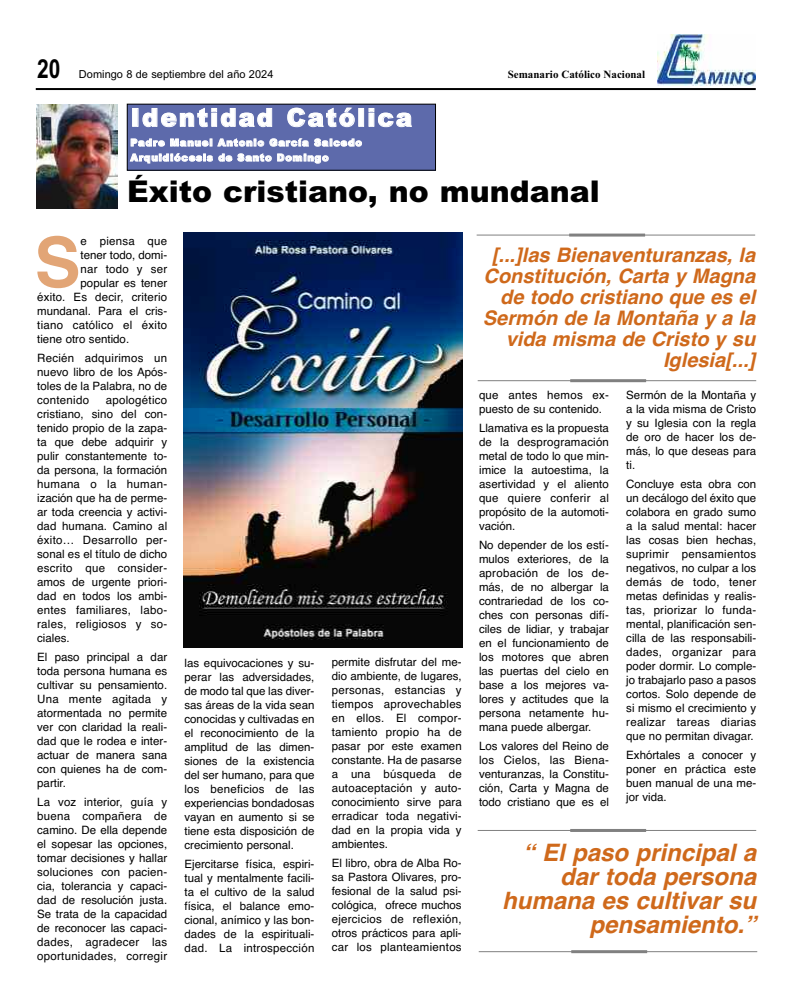
<style>
.page{position:relative;width:792px;height:1008px;background:#fff}
.page>*{position:absolute;margin:0;border:0;box-sizing:border-box;transform-origin:0 0}
.t1{font:700 69.1px "Helvetica";color:#e2a576}
.t2{font:900 30px "Arial";color:#000}
.t3{font:700 26.2px "Arial";color:#000;scale:.8 1}
.t4{font:900 25px "Arial";letter-spacing:.08em;color:#fff}
.t5{font:italic 700 24px/24px "Helvetica";color:#cf691b;text-align:right}
.t6{font:italic 700 20px/21px "Helvetica";color:#cf691b;text-align:right}
.t7{font:11.5px/14px "Helvetica";color:#000;text-align:justify}
.t8{font:11.5px "Helvetica";letter-spacing:.02em;color:#000}
.t9{font:11px "Arial";color:#000}
.t10{font:700 11px "Times New Roman";color:#000}
.t11{font:900 10px/15px "Arial";letter-spacing:.075em;color:#fff}
</style>
<div class="page">
<hr style="left:36px;top:88px;width:720px;height:2px;background:#000">
<img style="left:657px;top:34px;width:99px;height:51px">
<img style="left:36px;top:104px;width:82px;height:104px">
<div style="left:127px;top:104px;width:309px;height:66px;background:#5d6aab"></div>
<div style="left:127px;top:104px;width:309px;height:66px;border:1px solid #000"></div>
<img style="left:184px;top:232px;width:278px;height:416px">
<hr style="left:478px;top:830px;width:278px;height:1px;background:#808080">
<hr style="left:570px;top:829px;width:76px;height:3px;background:#808080">
<hr style="left:479px;top:951px;width:278px;height:1px;background:#808080">
<hr style="left:571px;top:950px;width:76px;height:3px;background:#808080">
<hr style="left:477px;top:235px;width:278px;height:1px;background:#808080">
<hr style="left:569px;top:234px;width:76px;height:3px;background:#808080">
<hr style="left:478px;top:380px;width:278px;height:1px;background:#808080">
<hr style="left:570px;top:379px;width:76px;height:3px;background:#808080">
<h3 class="t3" style="left:37px;top:54px;width:31px">20</h3>
<p class="t9" style="left:79px;top:68px;width:196px">Domingo 8 de septiembre del año 2024</p>
<p class="t10" style="left:508px;top:67px;width:139px">Semanario Católico Nacional</p>
<h3 class="t4" style="left:131px;top:103px;width:283px">Identidad Católica</h3>
<p class="t11" style="left:130px;top:135px;width:233px">Padre Manuel Antonio García Salcedo<br>Arquidiócesis de Santo Domingo</p>
<h2 class="t2" style="left:127px;top:175px;width:474px">Éxito cristiano, no mundanal</h2>
<h1 class="t1" style="left:35px;top:223px;width:48px">S</h1>
<p class="t8" style="left:81px;top:234px;width:88px">e piensa que</p>
<h3 class="t6" style="left:483px;top:245px;width:274px">[...]las Bienaventuranzas, la<br>Constitución, Carta y Magna de todo cristiano que es el<br>Sermón de la Montaña y a la vida misma de Cristo y su<br>Iglesia[...]</h3>
<p class="t7" style="left:81px;top:248px;width:88px">tener todo, domi-</p>
<p class="t7" style="left:81px;top:262px;width:88px">nar todo y ser</p>
<p class="t7" style="left:81px;top:276px;width:88px">popular es tener</p>
<p class="t7" style="left:37px;top:290px;width:132px">éxito. Es decir, criterio</p>
<p class="t7" style="left:37px;top:304px;width:132px">mundanal. Para el cris-</p>
<p class="t8" style="left:37px;top:318px;width:132px">tiano católico el éxito</p>
<p class="t7" style="left:37px;top:332px;width:94px">tiene otro sentido.</p>
<p class="t7" style="left:37px;top:351px;width:132px">Recién adquirimos un nuevo libro de los Após&shy;toles de la Palabra, no de contenido</p>
<p class="t7" style="left:626px;top:388px;width:132px">Sermón de la Montaña y a la vida misma de Cristo y su Iglesia con la regla de oro de hacer los de&shy;más, lo que deseas para ti.</p>
<p class="t7" style="left:626px;top:477px;width:132px">Concluye esta obra con un decálogo del éxito que colabora en grado sumo a la salud mental: hacer las cosas bien hechas, suprimir pensamientos negativos, no culpar a los demás de todo, tener metas definidas y realis&shy;tas, priorizar lo funda&shy;mental, planificación sen&shy;cilla de las responsabili&shy;dades, organizar para poder dormir. Lo comple&shy;jo trabajarlo paso a pasos cortos. Solo depende de si mismo el crecimiento y realizar tareas diarias que no permitan divagar.</p>
<p class="t7" style="left:626px;top:748px;width:132px">Exhórtales a conocer y poner en práctica este buen manual de una me&shy;jor vida.</p>
<h3 class="t5" style="left:502px;top:840px;width:256px">“ El paso principal a dar toda persona humana es cultivar su pensamiento.”</h3>
<p class="t7" style="left:479px;top:388px;width:132px">que antes hemos ex&shy;puesto de su contenido.</p>
<p class="t7" style="left:479px;top:421px;width:132px">Llamativa es la propuesta de la desprogramación metal de todo lo que min&shy;imice la autoestima, la asertividad y el aliento que quiere conferir al propósito de la automoti&shy;vación.</p>
<p class="t7" style="left:479px;top:538px;width:132px">No depender de los estí&shy;mulos exteriores, de la aprobación de los de&shy;más, de no albergar la contrariedad de los co&shy;ches con personas difí&shy;ciles de lidiar, y trabajar en el funcionamiento de los motores que abren las puertas del cielo en base a los mejores va&shy;lores y actitudes que la persona netamente hu&shy;mana puede albergar.</p>
<p class="t7" style="left:479px;top:739px;width:132px">Los valores del Reino de los Cielos, las Biena&shy;venturanzas, la Constitu&shy;ción, Carta y Magna de todo cristiano que es el</p>
<p class="t7" style="left:37px;top:393px;width:132px;text-indent:69px">apologético cristiano, sino del con&shy;tenido propio de la zapa&shy;ta que debe adquirir y pulir constantemente to&shy;da persona, la formación humana o la human&shy;ización que ha de perme&shy;ar toda creencia y activi&shy;dad humana. Camino al éxito… Desarrollo per&shy;sonal es el título de dicho escrito que consider&shy;amos de urgente priori&shy;dad en todos los ambi&shy;entes familiares, labo&shy;rales, religiosos y so&shy;ciales.</p>
<p class="t7" style="left:37px;top:650px;width:132px">El paso principal a dar toda persona humana es cultivar su pensamiento.<br>Una mente agitada y atormentada no permite ver con claridad la reali&shy;dad que le rodea e inter&shy;actuar de manera sana con quienes ha de com&shy;partir.</p>
<p class="t7" style="left:37px;top:795px;width:132px">La voz interior, guía y buena compañera de camino. De ella depende el sopesar las opciones, tomar decisiones y hallar soluciones con pacien&shy;cia, tolerancia y capaci&shy;dad de resolución justa.<br>Se trata de la capacidad de reconocer las capaci&shy;dades, agradecer las oportunidades, corregir</p>
<p class="t7" style="left:332px;top:655px;width:132px">permite disfrutar del me&shy;dio ambiente, de lugares, personas, estancias y tiempos aprovechables en ellos. El compor&shy;tamiento propio ha de pasar por este examen constante. Ha de pasarse a una búsqueda de autoaceptación y auto&shy;conocimiento sirve para erradicar toda negativi&shy;dad en la propia vida y ambientes.</p>
<p class="t7" style="left:332px;top:856px;width:132px">El libro, obra de Alba Ro&shy;sa Pastora Olivares, pro&shy;fesional de la salud psi&shy;cológica, ofrece muchos ejercicios de reflexión, otros prácticos para apli&shy;car los planteamientos</p>
<p class="t7" style="left:184px;top:656px;width:132px">las equivocaciones y su&shy;perar las adversidades, de modo tal que las diver&shy;sas áreas de la vida sean conocidas y cultivadas en el reconocimiento de la amplitud de las dimen&shy;siones de la existencia del ser humano, para que los beneficios de las experiencias bondadosas vayan en aumento si se tiene esta disposición de crecimiento personal.</p>
<p class="t7" style="left:184px;top:857px;width:132px">Ejercitarse física, espiri&shy;tual y mentalmente facili&shy;ta el cultivo de la salud física, el balance emo&shy;cional, anímico y las bon&shy;dades de la espirituali&shy;dad. La introspección</p>
</div>
